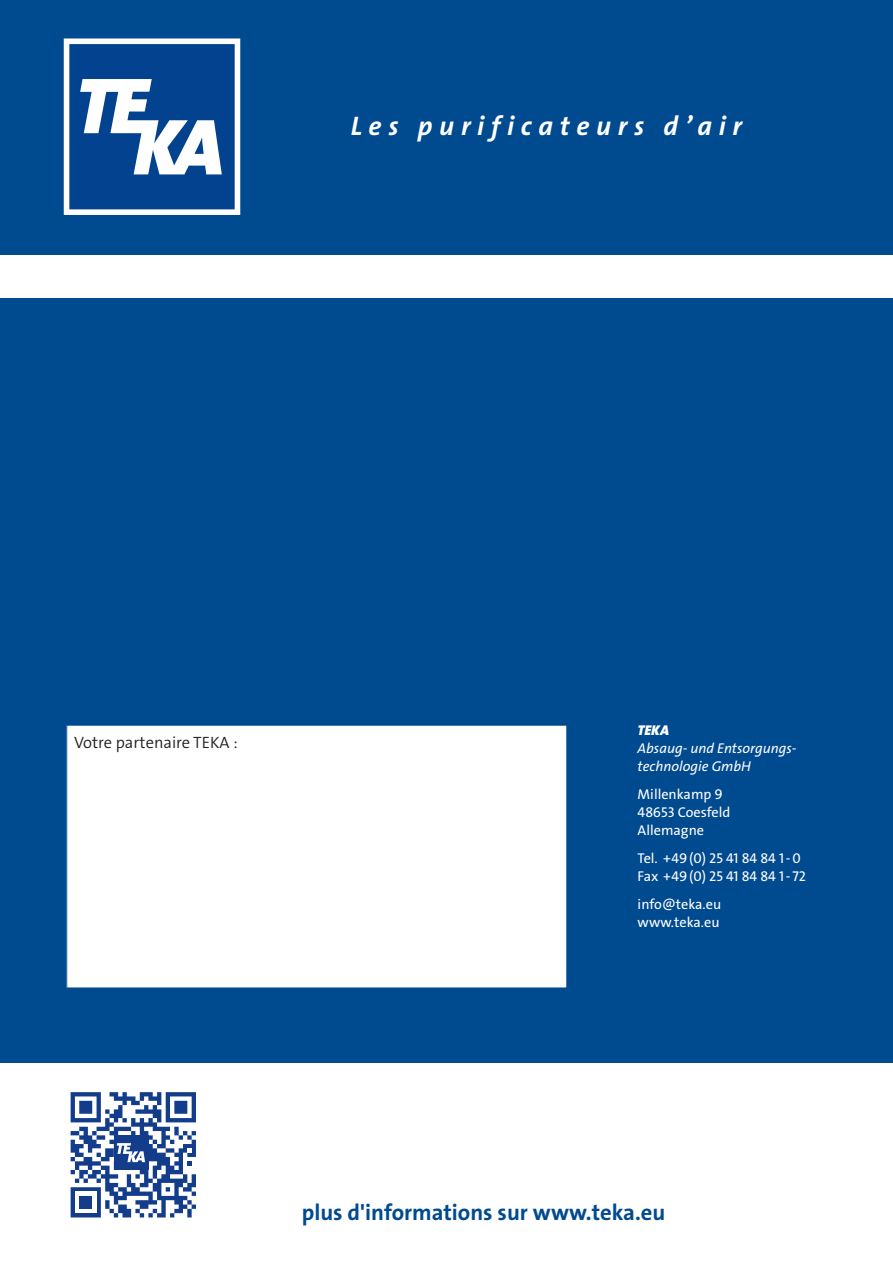
<style>
.page{position:relative;width:893px;height:1263px;background:#fff}
.page>*{position:absolute;margin:0;border:0;box-sizing:border-box;transform-origin:0 0}
.t1{font:27px "The Sans LP7 Bld IT";letter-spacing:.25em;color:#fff}
.t2{font:24.75px "The Sans LP7 Bld IT";color:#fff}
.t3{font:22.65px "The Sans LP7 Bld";color:#004a90}
.t4{font:16.5px "The Sans LP4 Se Lig";color:#231f20}
.t5{font:14.25px/18px "The Sans LP5 Plain";color:#fff}
.t6{font:14.25px/18px "The Sans LP5 Plain IT";color:#fff}
.t7{font:14.25px/18px "The Sans LP5 Plain";letter-spacing:-.02em;color:#fff}
.t8{font:14.25px "The Sans LP9 Black IT";color:#fff}
</style>
<div class="page">
<div style="left:0;top:0;width:893px;height:1063px;background:#004a90"></div>
<div style="left:0;top:255px;width:893px;height:43px;background:#fff"></div>
<svg style="left:68px;top:43px;width:168px;height:168px"></svg>
<div style="left:64px;top:39px;width:176px;height:176px;border:3px solid #fff"></div>
<div style="left:67px;top:725px;width:500px;height:263px;background:#fff"></div>
<svg style="left:71px;top:1092px;width:125px;height:125px"></svg>
<h1 class="t1" style="left:351px;top:110px;width:393px">Les purificateurs d’air</h1>
<h2 class="t2" style="left:441px;top:113px;width:215px">We set air in motion</h2>
<p class="t4" style="left:74px;top:732px;width:165px">Votre partenaire TEKA :</p>
<p class="t4" style="left:74px;top:732px;width:135px">Y u TEKA-Partner:</p>
<p class="t8" style="left:638px;top:722px;width:33px">TEKA</p>
<p class="t6" style="left:638px;top:741px;width:160px">Absaug- und Entsorgungs&shy;technologie GmbH</p>
<p class="t5" style="left:638px;top:786px;width:94px">Millenkamp 9<br>48653 Coesfeld<br>Allemagne</p>
<p class="t5" style="left:638px;top:850px;width:170px">Tel. + 49 (0) 25 41 84 84 1 - 0<br>Fax + 49 (0) 25 41 84 84 1 - 72</p>
<p class="t5" style="left:638px;top:896px;width:85px">info@teka.eu www.teka.eu</p>
<p class="t6" style="left:638px;top:759px;width:89px">nologie GmbH</p>
<p class="t5" style="left:638px;top:786px;width:111px">Industriestraße 13</p>
<p class="t5" style="left:645px;top:804px;width:68px">6342 Velen</p>
<p class="t5" style="left:638px;top:822px;width:24px">Ger</p>
<p class="t5" style="left:679px;top:822px;width:16px">ny</p>
<p class="t7" style="left:715px;top:850px;width:81px">8 63 92 82 - 0<br>8 63 92 82 - 72</p>
<h3 class="t3" style="left:302px;top:1203px;width:365px">plus d'informations sur www.teka.eu</h3>
</div>
